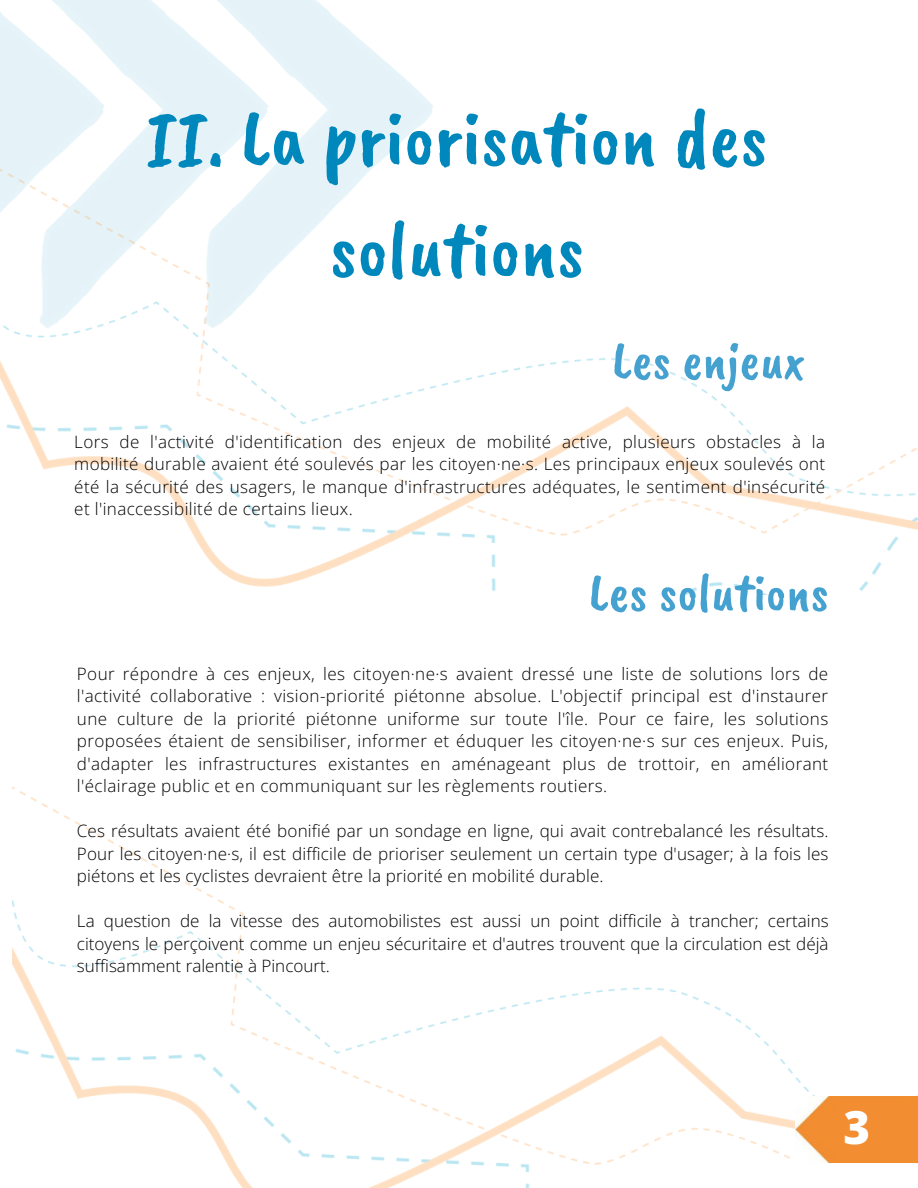
<style>
.page{position:relative;width:918px;height:1188px;background:#fff}
.page>*{position:absolute;margin:0;border:0;box-sizing:border-box;transform-origin:0 0}
.t1{font:81px/111.3px "Caveat Brush";color:#0087bc;text-align:center}
.t2{font:54px "Caveat Brush";color:#45a1cf}
.t3{font:800 45.45px "Open Sans";color:#fff}
.t4{font:300 17.1px/22.5px "Open Sans";letter-spacing:.015em;color:#000;text-align:justify}
</style>
<div class="page">
<img style="left:0;top:0;width:433px;height:145px">
<img style="left:12px;top:786px;width:906px;height:402px">
<img style="left:795px;top:1096px;width:123px;height:67px">
<img style="left:0;top:145px;width:918px;height:449px">
<p class="t1" style="left:146px;top:82px;width:623px">II. La priorisation des solutions</p>
<p class="t2" style="left:612px;top:326px;width:195px">Les enjeux</p>
<p class="t4" style="left:74px;top:430px;width:752px">Lors de l'activité d'identification des enjeux de mobilité active, plusieurs obstacles à la mobilité durable avaient été soulevés par les citoyen·ne·s. Les principaux enjeux soulevés ont été la sécurité des usagers, le manque d'infrastructures adéquates, le sentiment d'insécurité et l'inaccessibilité de certains lieux.</p>
<p class="t2" style="left:589px;top:558px;width:241px">Les solutions</p>
<p class="t4" style="left:77px;top:662px;width:753px">Pour répondre à ces enjeux, les citoyen·ne·s avaient dressé une liste de solutions lors de l'activité collaborative : vision-priorité piétonne absolue. L'objectif principal est d'instaurer une culture de la priorité piétonne uniforme sur toute l'île. Pour ce faire, les solutions proposées étaient de sensibiliser, informer et éduquer les citoyen·ne·s sur ces enjeux. Puis, d'adapter les infrastructures existantes en aménageant plus de trottoir, en améliorant l'éclairage public et en communiquant sur les règlements routiers.</p>
<p class="t4" style="left:77px;top:819px;width:753px">Ces résultats avaient été bonifié par un sondage en ligne, qui avait contrebalancé les résultats.<br>Pour les citoyen·ne·s, il est difficile de prioriser seulement un certain type d'usager; à la fois les piétons et les cyclistes devraient être la priorité en mobilité durable.</p>
<p class="t4" style="left:77px;top:909px;width:753px">La question de la vitesse des automobilistes est aussi un point difficile à trancher; certains citoyens le perçoivent comme un enjeu sécuritaire et d'autres trouvent que la circulation est déjà suffisamment ralentie à Pincourt.</p>
<p class="t3" style="left:844px;top:1096px;width:28px">3</p>
</div>
